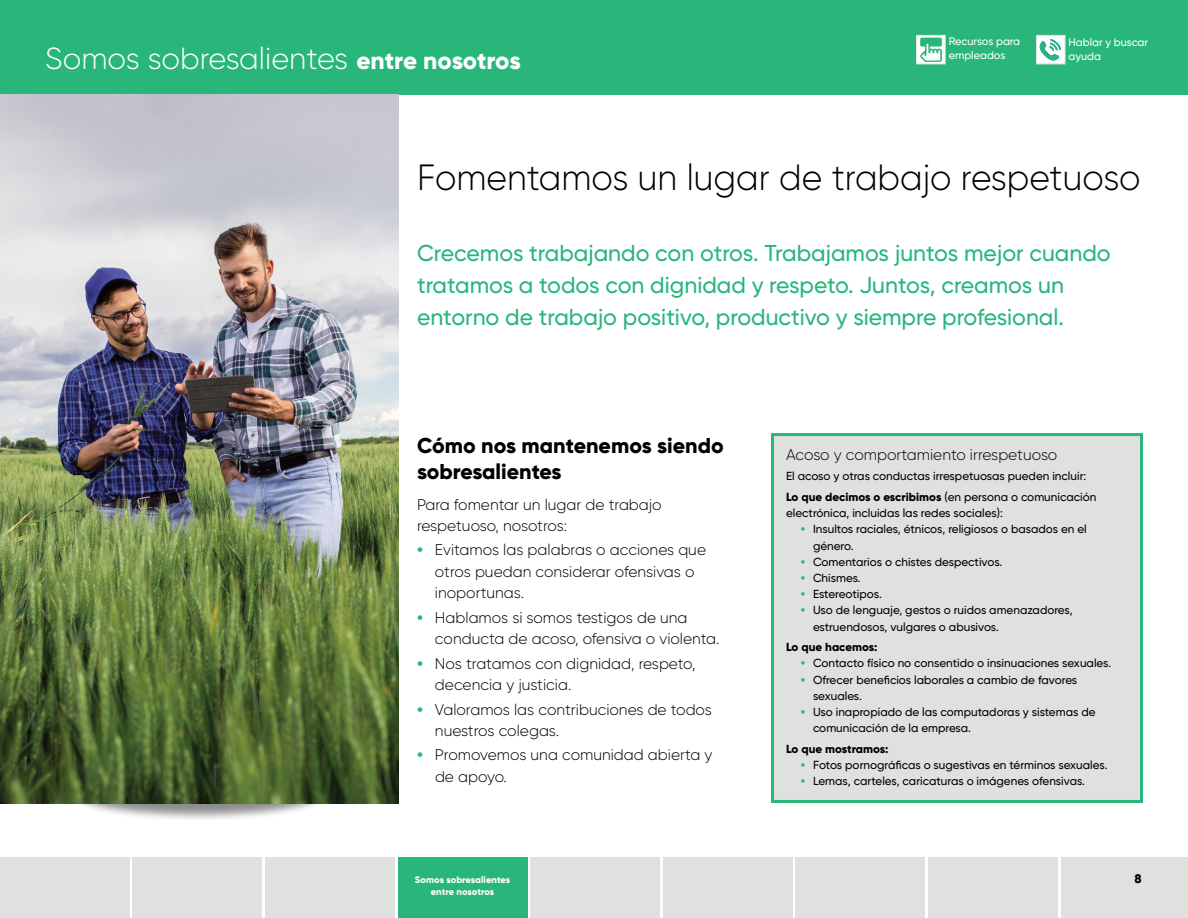
<style>
.page{position:relative;width:1188px;height:918px;background:#fff}
.page>*{position:absolute;margin:0;border:0;box-sizing:border-box;transform-origin:0 0}
.t1{font:300 36.45px "Gilroy";color:#000;scale:.96 1}
.t2{font:300 30.45px "Gilroy";color:#fff}
.t3{font:500 22.95px/32px "Gilroy";color:#28b67a}
.t4{font:800 21.45px/26px "Gilroy";color:#000}
.t5{font:300 15.45px/21.5px "Gilroy";color:#000}
.t6{font:800 12.45px "Gilroy";color:#000}
.t7{font:500 11.7px/16.2px "Gilroy";color:#000}
.t8{font:800 11.7px "Gilroy";color:#000}
.t9{font:500 10.95px/14px "Gilroy";color:#fff}
.t10{font:800 9.45px/12.5px "Gilroy";color:#fff;text-align:center}
.s1{font-weight:800;font-size:24.45px}
.s2{font-weight:800;color:#28b67a}
.s3{font-weight:800}
</style>
<div class="page">
<div style="left:0;top:857px;width:130px;height:61px;background:#dfe1df"></div>
<div style="left:265px;top:857px;width:130px;height:61px;background:#dfe1df"></div>
<div style="left:530px;top:857px;width:130px;height:61px;background:#dfe1df"></div>
<div style="left:663px;top:857px;width:130px;height:61px;background:#dfe1df"></div>
<div style="left:796px;top:857px;width:129px;height:61px;background:#dfe1df"></div>
<div style="left:133px;top:857px;width:129px;height:61px;background:#dfe1df"></div>
<div style="left:928px;top:857px;width:130px;height:61px;background:#dfe1df"></div>
<div style="left:1061px;top:857px;width:127px;height:61px;background:#dfe1df"></div>
<div style="left:398px;top:857px;width:129px;height:61px;background:#28b67a"></div>
<div style="left:0;top:0;width:1188px;height:94px;background:#28b67a"></div>
<div style="left:771px;top:433px;width:372px;height:370px;background:#dfe1df;border:3px solid #28b67a"></div>
<div style="left:69px;top:763px;width:260px;height:59px;background:#000;opacity:.45"></div>
<img style="left:0;top:94px;width:399px;height:709px">
<svg style="left:918px;top:37px;width:26px;height:25px"></svg>
<div style="left:920px;top:38px;width:22px;height:9px;background:#28b67a;border-radius:2px"></div>
<svg style="left:920px;top:42px;width:22px;height:20px"></svg>
<div style="left:916px;top:35px;width:30px;height:29px;border:1px solid #dfe1df"></div>
<div style="left:1036px;top:35px;width:29px;height:29px;background:#fff;border:1px solid #dfe1df"></div>
<svg style="left:1040px;top:39px;width:21px;height:21px"></svg>
<h2 class="t2" style="left:45px;top:40px;width:477px">Somos sobresalientes <span class="s1">entre nosotros</span></h2>
<p class="t9" style="left:949px;top:35px;width:73px">Recursos para empleados</p>
<p class="t9" style="left:1068px;top:35px;width:81px">Hablar y buscar ayuda</p>
<h1 class="t1" style="left:417px;top:155px;width:755px">Fomentamos un lugar de trabajo respetuoso</h1>
<h3 class="t3" style="left:417px;top:237px;width:695px">Crecemos trabajando con otros. Trabajamos juntos mejor cuando tratamos a todos con dignidad y respeto. Juntos, creamos un entorno de trabajo positivo, productivo y siempre profesional.</h3>
<h3 class="t4" style="left:417px;top:433px;width:308px">Cómo nos mantenemos siendo sobresalientes</h3>
<h3 class="t5" style="left:417px;top:493px;width:246px">Para fomentar un lugar de trabajo respetuoso, nosotros:</h3>
<h3 class="t5" style="left:435px;top:539px;width:273px;text-indent:-18px"><span class="s2">•</span> Evitamos las palabras o acciones que otros puedan considerar ofensivas o inoportunas.</h3>
<h3 class="t5" style="left:435px;top:606px;width:286px;text-indent:-18px"><span class="s2">•</span> Hablamos si somos testigos de una conducta de acoso, ofensiva o violenta.</h3>
<h3 class="t5" style="left:435px;top:652px;width:262px;text-indent:-18px"><span class="s2">•</span> Nos tratamos con dignidad, respeto, decencia y justicia.</h3>
<h3 class="t5" style="left:435px;top:698px;width:279px;text-indent:-18px"><span class="s2">•</span> Valoramos las contribuciones de todos nuestros colegas.</h3>
<h3 class="t5" style="left:435px;top:744px;width:279px;text-indent:-18px"><span class="s2">•</span> Promovemos una comunidad abierta y de apoyo.</h3>
<p class="t10" style="left:415px;top:873px;width:97px">Somos sobresalientes entre nosotros</p>
<h3 class="t5" style="left:786px;top:443px;width:273px">Acoso y comportamiento irrespetuoso</h3>
<p class="t7" style="left:786px;top:466px;width:312px;line-height:20.7px">El acoso y otras conductas irrespetuosas pueden incluir:<br><span class="s3">Lo que decimos o escribimos</span> (en persona o comunicación</p>
<p class="t7" style="left:786px;top:505px;width:218px">electrónica, incluidas las redes sociales):</p>
<p class="t7" style="left:813px;top:521px;width:275px;text-indent:-12px"><span class="s2">•</span> Insultos raciales, étnicos, religiosos o basados en el género.</p>
<p class="t7" style="left:801px;top:553px;width:203px"><span class="s2">•</span> Comentarios o chistes despectivos.</p>
<p class="t7" style="left:801px;top:570px;width:61px"><span class="s2">•</span> Chismes.</p>
<p class="t7" style="left:801px;top:586px;width:82px"><span class="s2">•</span> Estereotipos.</p>
<p class="t7" style="left:813px;top:602px;width:261px;text-indent:-12px"><span class="s2">•</span> Uso de lenguaje, gestos o ruidos amenazadores, estruendosos, vulgares o abusivos.</p>
<p class="t8" style="left:786px;top:640px;width:93px">Lo que hacemos:</p>
<p class="t7" style="left:801px;top:655px;width:312px"><span class="s2">•</span> Contacto físico no consentido o insinuaciones sexuales.</p>
<p class="t7" style="left:813px;top:671px;width:266px;text-indent:-12px"><span class="s2">•</span> Ofrecer beneficios laborales a cambio de favores sexuales.</p>
<p class="t7" style="left:813px;top:704px;width:284px;text-indent:-12px"><span class="s2">•</span> Uso inapropiado de las computadoras y sistemas de comunicación de la empresa.</p>
<p class="t8" style="left:786px;top:742px;width:104px">Lo que mostramos:</p>
<p class="t7" style="left:801px;top:757px;width:308px"><span class="s2">•</span> Fotos pornográficas o sugestivas en términos sexuales.</p>
<p class="t7" style="left:801px;top:773px;width:286px"><span class="s2">•</span> Lemas, carteles, caricaturas o imágenes ofensivas.</p>
<p class="t6" style="left:1135px;top:871px;width:9px">8</p>
</div>
